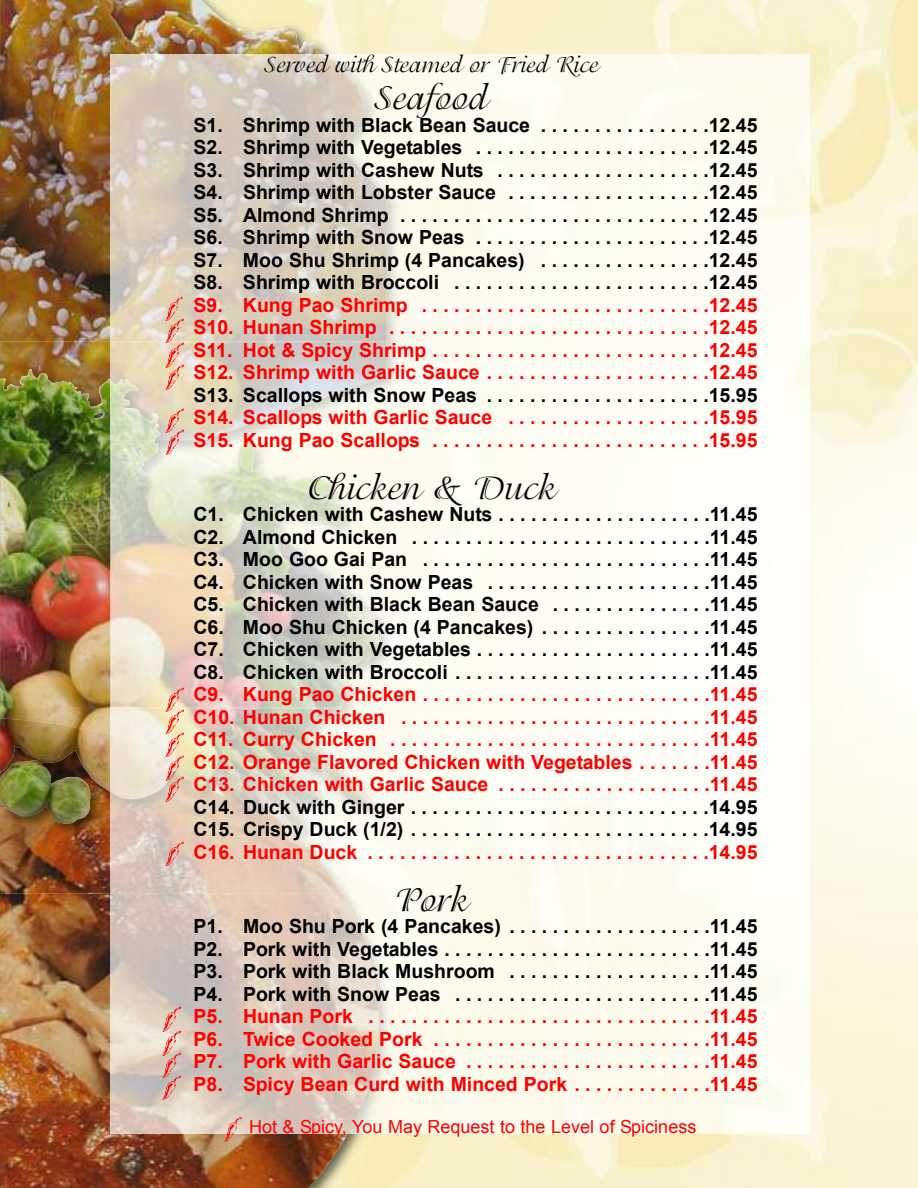
<style>
.page{position:relative;width:918px;height:1188px;background:#fff}
.page>*{position:absolute;margin:0;border:0;box-sizing:border-box;transform-origin:0 0}
.t1{font:36px "Isadora";color:#000}
.t2{font:24px "Isadora";color:#000}
.t3{font:700 19.5px/22.5px "Arial";color:#000;text-align:justify}
.t4{font:700 19.5px/22.5px "Arial";color:#f00;text-align:justify}
.t5{font:18px "Arial";color:#f00}
</style>
<div class="page">
<img style="left:0;top:0;width:321px;height:341px">
<img style="left:348px;top:1134px;width:317px;height:54px">
<img style="left:0;top:893px;width:348px;height:295px">
<img style="left:0;top:341px;width:110px;height:28px">
<img style="left:0;top:824px;width:110px;height:69px">
<img style="left:0;top:369px;width:110px;height:349px">
<img style="left:0;top:718px;width:110px;height:106px">
<div style="left:430px;top:54px;width:380px;height:1080px;background:#fefdf5"></div>
<img style="left:387px;top:54px;width:50px;height:519px">
<img style="left:110px;top:54px;width:277px;height:324px">
<div style="left:379px;top:708px;width:286px;height:426px;background:#fdfbee"></div>
<img style="left:110px;top:893px;width:269px;height:241px">
<div style="left:381px;top:573px;width:49px;height:135px;background:#fdfbf0"></div>
<img style="left:141px;top:341px;width:289px;height:232px">
<div style="left:342px;top:708px;width:88px;height:185px;background:#fdfbef"></div>
<img style="left:110px;top:833px;width:232px;height:60px">
<img style="left:110px;top:573px;width:271px;height:135px">
<img style="left:110px;top:440px;width:234px;height:133px">
<img style="left:110px;top:378px;width:51px;height:62px">
<img style="left:110px;top:708px;width:261px;height:125px">
<img style="left:228px;top:784px;width:32px;height:29px">
<img style="left:110px;top:735px;width:102px;height:64px">
<img style="left:224px;top:1117px;width:17px;height:24px">
<img style="left:166px;top:296px;width:17px;height:69px">
<img style="left:166px;top:365px;width:17px;height:24px">
<img style="left:166px;top:408px;width:17px;height:22px">
<img style="left:166px;top:430px;width:17px;height:24px">
<img style="left:166px;top:687px;width:17px;height:22px">
<img style="left:166px;top:709px;width:17px;height:68px">
<img style="left:166px;top:777px;width:17px;height:24px">
<img style="left:163px;top:1007px;width:17px;height:46px">
<img style="left:163px;top:1053px;width:17px;height:22px">
<img style="left:163px;top:1075px;width:17px;height:25px">
<img style="left:166px;top:841px;width:17px;height:25px">
<p class="t2" style="left:265px;top:54px;width:335px">Served with Steamed or Fried Rice</p>
<h1 class="t1" style="left:376px;top:83px;width:114px">Seafood</h1>
<p class="t3" style="left:193px;top:114px;width:566px">S1. Shrimp with Black Bean Sauce . . . . . . . . . . . . . . . .12.45<br>S2. Shrimp with Vegetables . . . . . . . . . . . . . . . . . . . . . .12.45<br>S3. Shrimp with Cashew Nuts . . . . . . . . . . . . . . . . . . . .12.45<br>S4. Shrimp with Lobster Sauce . . . . . . . . . . . . . . . . . . .12.45<br>S5. Almond Shrimp . . . . . . . . . . . . . . . . . . . . . . . . . . . . .12.45<br>S6. Shrimp with Snow Peas . . . . . . . . . . . . . . . . . . . . . .12.45<br>S7. Moo Shu Shrimp (4 Pancakes) . . . . . . . . . . . . . . . .12.45<br>S8. Shrimp with Broccoli . . . . . . . . . . . . . . . . . . . . . . . .12.45</p>
<p class="t4" style="left:193px;top:294px;width:566px">S9. Kung Pao Shrimp . . . . . . . . . . . . . . . . . . . . . . . . . . .12.45<br>S10. Hunan Shrimp . . . . . . . . . . . . . . . . . . . . . . . . . . . . . .12.45<br>S11. Hot &amp; Spicy Shrimp . . . . . . . . . . . . . . . . . . . . . . . . . .12.45<br>S12. Shrimp with Garlic Sauce . . . . . . . . . . . . . . . . . . . . .12.45</p>
<p class="t3" style="left:194px;top:384px;width:566px">S13. Scallops with Snow Peas . . . . . . . . . . . . . . . . . . . . .15.95</p>
<p class="t4" style="left:193px;top:406px;width:566px">S14. Scallops with Garlic Sauce . . . . . . . . . . . . . . . . . . .15.95<br>S15. Kung Pao Scallops . . . . . . . . . . . . . . . . . . . . . . . . . .15.95</p>
<h1 class="t1" style="left:308px;top:472px;width:250px">Chicken &amp; Duck</h1>
<p class="t3" style="left:193px;top:503px;width:566px">C1. Chicken with Cashew Nuts . . . . . . . . . . . . . . . . . . . .11.45<br>C2. Almond Chicken . . . . . . . . . . . . . . . . . . . . . . . . . . . .11.45<br>C3. Moo Goo Gai Pan . . . . . . . . . . . . . . . . . . . . . . . . . . .11.45<br>C4. Chicken with Snow Peas . . . . . . . . . . . . . . . . . . . . .11.45<br>C5. Chicken with Black Bean Sauce . . . . . . . . . . . . . . .11.45<br>C6. Moo Shu Chicken (4 Pancakes) . . . . . . . . . . . . . . . .11.45<br>C7. Chicken with Vegetables . . . . . . . . . . . . . . . . . . . . . .11.45<br>C8. Chicken with Broccoli . . . . . . . . . . . . . . . . . . . . . . . .11.45</p>
<p class="t4" style="left:193px;top:683px;width:566px">C9. Kung Pao Chicken . . . . . . . . . . . . . . . . . . . . . . . . . . .11.45<br>C10. Hunan Chicken . . . . . . . . . . . . . . . . . . . . . . . . . . . . .11.45<br>C11. Curry Chicken . . . . . . . . . . . . . . . . . . . . . . . . . . . . . .11.45<br>C12. Orange Flavored Chicken with Vegetables . . . . . . .11.45<br>C13. Chicken with Garlic Sauce . . . . . . . . . . . . . . . . . . . .11.45</p>
<p class="t3" style="left:194px;top:796px;width:566px">C14. Duck with Ginger . . . . . . . . . . . . . . . . . . . . . . . . . . . .14.95<br>C15. Crispy Duck (1/2) . . . . . . . . . . . . . . . . . . . . . . . . . . . .14.95</p>
<p class="t4" style="left:194px;top:841px;width:566px">C16. Hunan Duck . . . . . . . . . . . . . . . . . . . . . . . . . . . . . . . .14.95</p>
<h1 class="t1" style="left:395px;top:884px;width:75px">Pork</h1>
<p class="t3" style="left:194px;top:915px;width:566px">P1. Moo Shu Pork (4 Pancakes) . . . . . . . . . . . . . . . . . . .11.45<br>P2. Pork with Vegetables . . . . . . . . . . . . . . . . . . . . . . . . .11.45<br>P3. Pork with Black Mushroom . . . . . . . . . . . . . . . . . . .11.45<br>P4. Pork with Snow Peas . . . . . . . . . . . . . . . . . . . . . . . .11.45</p>
<p class="t4" style="left:194px;top:1005px;width:566px">P5. Hunan Pork . . . . . . . . . . . . . . . . . . . . . . . . . . . . . . . .11.45<br>P6. Twice Cooked Pork . . . . . . . . . . . . . . . . . . . . . . . . . .11.45<br>P7. Pork with Garlic Sauce . . . . . . . . . . . . . . . . . . . . . . .11.45<br>P8. Spicy Bean Curd with Minced Pork . . . . . . . . . . . . .11.45</p>
<p class="t5" style="left:249px;top:1117px;width:449px">Hot &amp; Spicy, You May Request to the Level of Spiciness</p>
</div>
